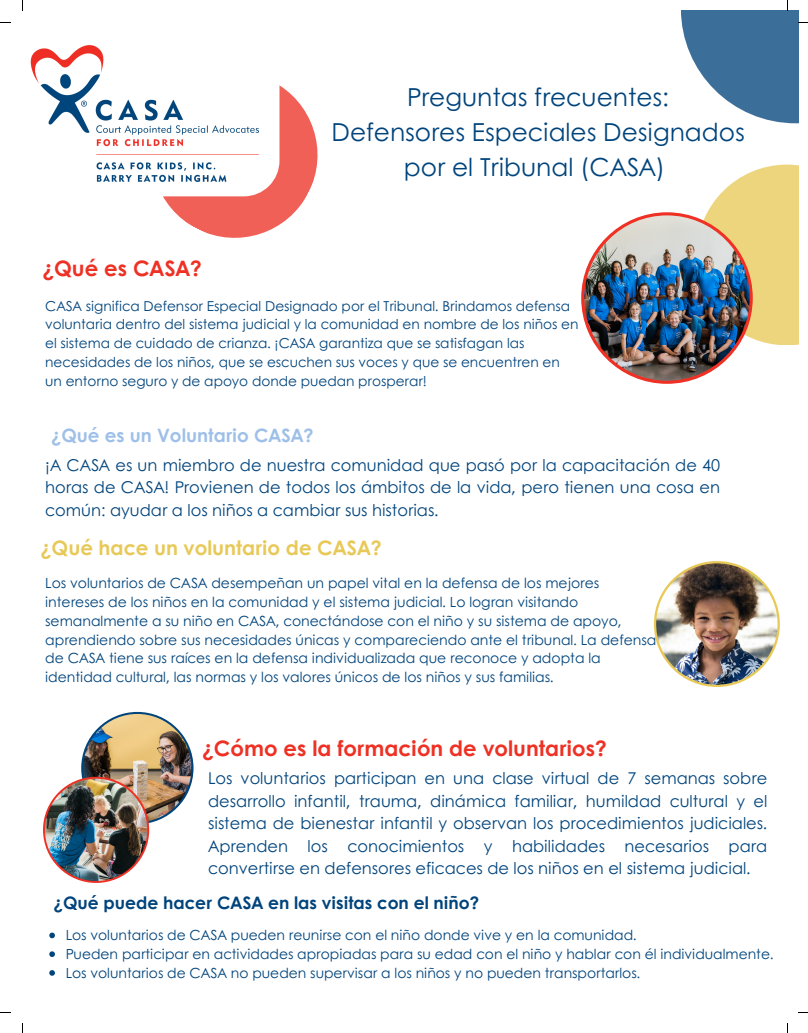
<style>
.page{position:relative;width:808px;height:1033px;background:#fff}
.page>*{position:absolute;margin:0;border:0;box-sizing:border-box;transform-origin:0 0}
.t1{font:24.75px/34.8px "Century Gothic";color:#00447c;text-align:center}
.t2{font:700 21.25px "Century Gothic";color:#ee3124}
.t3{font:700 19.88px "Century Gothic";color:#e8c958}
.t4{font:700 18.38px "Century Gothic";color:#9ec0e8}
.t5{font:700 17.12px "Century Gothic";color:#01447c}
.t6{font:16.25px/22.5px "Century Gothic";color:#00447c;text-align:justify}
.t7{font:14px/18.8px "Century Gothic";color:#00447c}
.t8{font:13.88px "Century Gothic";color:#00447c}
.t9{font:13.62px/18.8px "Century Gothic";color:#00447c}
</style>
<div class="page">
<svg style="left:707px;top:165px;width:91px;height:180px;background:#eed98c"></svg>
<svg style="left:163px;top:85px;width:155px;height:153px;fill:#f16056"></svg>
<svg style="left:22px;top:10px;width:257px;height:186px"></svg>
<img style="left:22px;top:44px;width:237px;height:138px">
<img style="left:581px;top:212px;width:171px;height:172px">
<img style="left:654px;top:561px;width:125px;height:126px">
<svg style="left:681px;top:10px;width:117px;height:113px;fill:#3b6f9a"></svg>
<img style="left:43px;top:712px;width:150px;height:171px">
<svg style="left:49px;top:932px;width:6px;height:6px"></svg>
<svg style="left:49px;top:951px;width:6px;height:6px"></svg>
<svg style="left:49px;top:970px;width:6px;height:5px"></svg>
<p class="t2" style="left:42px;top:252px;width:161px">¿Qué es CASA?</p>
<p class="t1" style="left:407px;top:79px;width:263px">Preguntas frecuentes:</p>
<p class="t1" style="left:331px;top:113px;width:415px">Defensores Especiales Designados por el Tribunal (CASA)</p>
<p class="t9" style="left:45px;top:296px;width:534px">CASA significa Defensor Especial Designado por el Tribunal. Brindamos defensa voluntaria dentro del sistema judicial y la comunidad en nombre de los niños en el sistema de cuidado de crianza. ¡CASA garantiza que se satisfagan las necesidades de los niños, que se escuchen sus voces y que se encuentren en un entorno seguro y de apoyo donde puedan prosperar!</p>
<p class="t4" style="left:51px;top:421px;width:264px">¿Qué es un Voluntario CASA?</p>
<p class="t6" style="left:45px;top:453px;width:676px">¡A CASA es un miembro de nuestra comunidad que pasó por la capacitación de 40 horas de CASA! Provienen de todos los ámbitos de la vida, pero tienen una cosa en común: ayudar a los niños a cambiar sus historias.</p>
<p class="t3" style="left:41px;top:532px;width:342px">¿Qué hace un voluntario de CASA?</p>
<p class="t7" style="left:45px;top:573px;width:612px">Los voluntarios de CASA desempeñan un papel vital en la defensa de los mejores intereses de los niños en la comunidad y el sistema judicial. Lo logran visitando semanalmente a su niño en CASA, conectándose con el niño y su sistema de apoyo, aprendiendo sobre sus necesidades únicas y compareciendo ante el tribunal. La defensa de CASA tiene sus raíces en la defensa individualizada que reconoce y adopta la identidad cultural, las normas y los valores únicos de los niños y sus familias.</p>
<p class="t2" style="left:202px;top:732px;width:406px">¿Cómo es la formación de voluntarios?</p>
<p class="t6" style="left:208px;top:766px;width:560px">Los voluntarios participan en una clase virtual de 7 semanas sobre desarrollo infantil, trauma, dinámica familiar, humildad cultural y el sistema de bienestar infantil y observan los procedimientos judiciales.<br>Aprenden los conocimientos y habilidades necesarios para convertirse en defensores eficaces de los niños en el sistema judicial.</p>
<p class="t5" style="left:54px;top:890px;width:427px">¿Qué puede hacer CASA en las visitas con el niño?</p>
<p class="t8" style="left:66px;top:924px;width:572px">Los voluntarios de CASA pueden reunirse con el niño donde vive y en la comunidad.</p>
<p class="t8" style="left:66px;top:943px;width:709px">Pueden participar en actividades apropiadas para su edad con el niño y hablar con él individualmente.</p>
<p class="t8" style="left:66px;top:962px;width:576px">Los voluntarios de CASA no pueden supervisar a los niños y no pueden transportarlos.</p>
</div>
